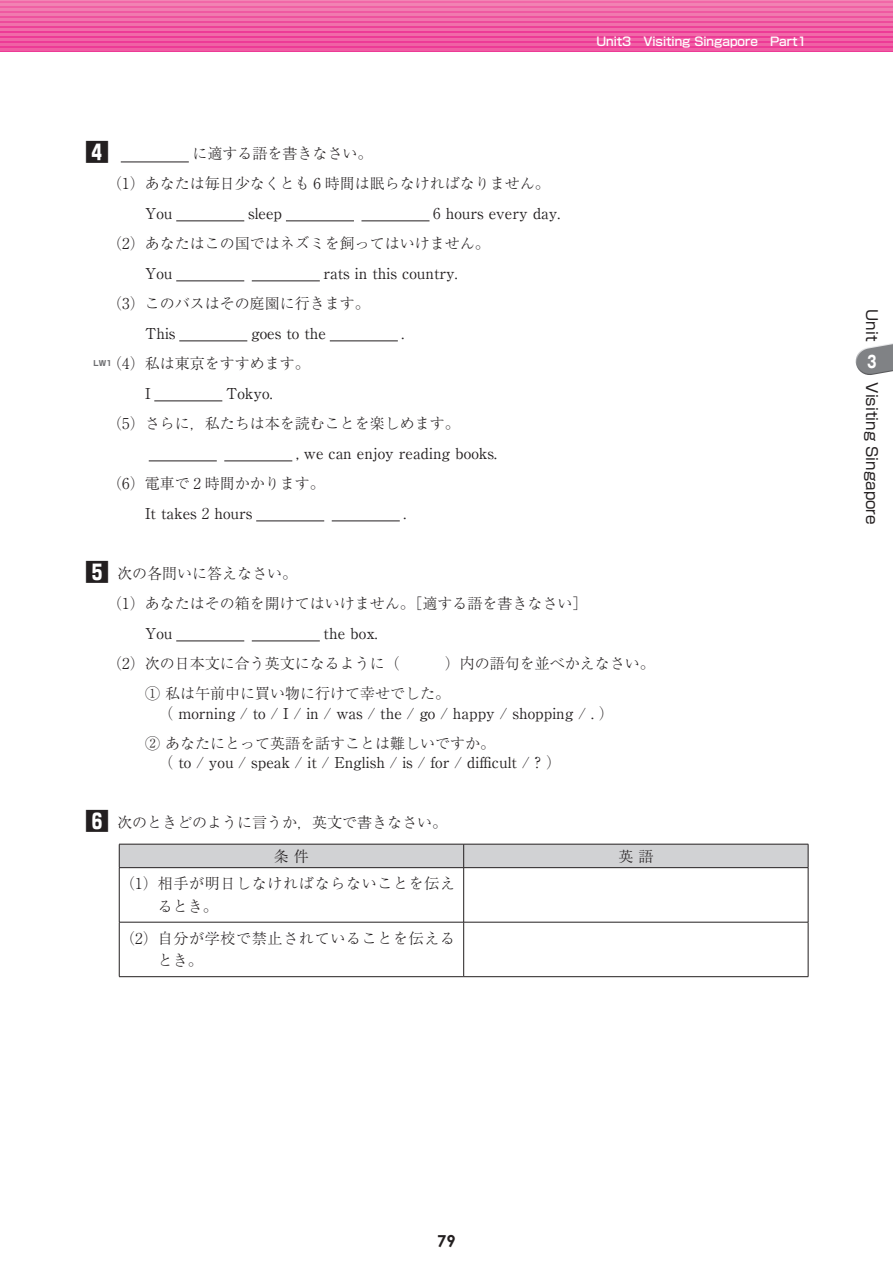
<style>
.page{position:relative;width:893px;height:1263px;background:#fff}
.page>*{position:absolute;margin:0;border:0;box-sizing:border-box;transform-origin:0 0}
.t1{font:700 24px "Shin Go Pr 6";color:#231f20}
.t2{font:700 16.5px "Century Gothic";color:#231f20}
.t3{font:700 16.5px "Gothic MB101 Pr 6";color:#fff;scale:.75 1}
.t4{font:300 15px/30px "Ryumin Pr 6";color:#231f20}
.t5{font:15px/30px "Ryumin Pr 6";color:#231f20}
.t6{font:300 15px/22.5px "Ryumin Pr 6";letter-spacing:.045em;color:#231f20}
.t7{font:15px "Shin Go Pr 6";color:#231f20}
.t8{font:500 12px "Shin Go Pro";color:#fff}
.t9{font:700 7.5px "Shin Go Pr 6";color:#6c6d70}
.s1{font-weight:400}
.s2{font-family:"Shin Go Pr 6";font-weight:700;font-size:24px}
.s3{font-weight:300}
</style>
<div class="page">
<svg style="left:0;top:0;width:893px;height:52px;background:#ee55a0"></svg>
<hr style="left:1px;top:0;width:892px;height:1px;background:#f284b4">
<hr style="left:1px;top:4px;width:892px;height:2px;background:#f181b2">
<hr style="left:1px;top:9px;width:892px;height:2px;background:#f17cb0">
<hr style="left:1px;top:14px;width:892px;height:2px;background:#f178ae">
<hr style="left:1px;top:19px;width:892px;height:2px;background:#f174ad">
<hr style="left:1px;top:24px;width:892px;height:2px;background:#f16fab">
<hr style="left:1px;top:29px;width:892px;height:2px;background:#f16ca9">
<hr style="left:1px;top:34px;width:892px;height:2px;background:#f168a8">
<hr style="left:1px;top:39px;width:892px;height:2px;background:#f064a6">
<hr style="left:1px;top:44px;width:892px;height:2px;background:#f060a4">
<hr style="left:1px;top:49px;width:892px;height:2px;background:#ef5ca3">
<svg style="left:855px;top:343px;width:38px;height:32px"></svg>
<hr style="left:121px;top:162px;width:68px;height:1px;background:#231f20">
<hr style="left:176px;top:221px;width:68px;height:1px;background:#231f20">
<hr style="left:286px;top:221px;width:68px;height:1px;background:#231f20">
<hr style="left:361px;top:221px;width:68px;height:1px;background:#231f20">
<hr style="left:176px;top:281px;width:68px;height:1px;background:#231f20">
<hr style="left:252px;top:281px;width:68px;height:1px;background:#231f20">
<hr style="left:179px;top:341px;width:68px;height:1px;background:#231f20">
<hr style="left:330px;top:341px;width:68px;height:1px;background:#231f20">
<hr style="left:154px;top:401px;width:68px;height:1px;background:#231f20">
<hr style="left:149px;top:461px;width:68px;height:1px;background:#231f20">
<hr style="left:224px;top:461px;width:68px;height:1px;background:#231f20">
<hr style="left:256px;top:521px;width:68px;height:1px;background:#231f20">
<hr style="left:332px;top:521px;width:68px;height:1px;background:#231f20">
<hr style="left:176px;top:641px;width:68px;height:1px;background:#231f20">
<hr style="left:252px;top:641px;width:68px;height:1px;background:#231f20">
<div style="left:119px;top:844px;width:690px;height:24px;background:#d1d2d4"></div>
<hr style="left:119px;top:867px;width:345px;height:1px;background:#231f20">
<hr style="left:119px;top:868px;width:1px;height:54px;background:#231f20">
<hr style="left:464px;top:867px;width:344px;height:1px;background:#231f20">
<hr style="left:463px;top:868px;width:1px;height:54px;background:#231f20">
<hr style="left:808px;top:868px;width:1px;height:54px;background:#231f20">
<hr style="left:119px;top:922px;width:345px;height:1px;background:#231f20">
<hr style="left:119px;top:922px;width:1px;height:54px;background:#231f20">
<hr style="left:464px;top:922px;width:344px;height:1px;background:#231f20">
<hr style="left:463px;top:922px;width:1px;height:54px;background:#231f20">
<hr style="left:808px;top:922px;width:1px;height:54px;background:#231f20">
<hr style="left:119px;top:976px;width:345px;height:1px;background:#231f20">
<hr style="left:464px;top:976px;width:344px;height:1px;background:#231f20">
<h1 class="t1" style="left:85px;top:133px;width:25px">4</h1>
<p class="t4" style="left:107px;top:138px;width:444px;text-indent:85px">に適する語を書きなさい。<br>（1）あなたは毎日少なくとも 6 時間は眠らなければなりません。</p>
<p class="t5" style="left:145px;top:198px;width:29px">You</p>
<p class="t5" style="left:248px;top:198px;width:36px">sleep</p>
<p class="t4" style="left:107px;top:198px;width:454px;text-indent:326px">6 <span class="s1">hours every day.</span>（2）あなたはこの国ではネズミを飼ってはいけません。</p>
<p class="t5" style="left:145px;top:258px;width:29px">You</p>
<p class="t5" style="left:324px;top:258px;width:136px">rats in this country.</p>
<p class="t4" style="left:107px;top:288px;width:264px">（3）このバスはその庭園に行きます。</p>
<p class="t5" style="left:145px;top:318px;width:32px">This</p>
<p class="t5" style="left:251px;top:318px;width:76px">goes to the</p>
<p class="t5" style="left:402px;top:318px;width:4px">.</p>
<p class="t4" style="left:107px;top:348px;width:204px">（4）私は東京をすすめます。</p>
<p class="t5" style="left:145px;top:378px;width:7px">I</p>
<p class="t5" style="left:226px;top:378px;width:48px">Tokyo.</p>
<p class="t4" style="left:107px;top:408px;width:354px">（5）さらに，私たちは本を読むことを楽しめます。</p>
<p class="t5" style="left:296px;top:438px;width:202px">, we can enjoy reading books.</p>
<p class="t4" style="left:145px;top:468px;width:181px;text-indent:-38px">（6）電車で 2 時間かかります。<br><span class="s1">It takes</span> 2 <span class="s1">hours</span></p>
<p class="t5" style="left:403px;top:498px;width:4px">.</p>
<p class="t9" style="left:94px;top:358px;width:20px">LW1</p>
<p class="t8" style="left:596px;top:31px;width:211px">Unit3　Visiting Singapore　Part1</p>
<p class="t4" style="left:107px;top:558px;width:481px;text-indent:-22px"><span class="s2">5</span> 次の各問いに答えなさい。<br>（1）あなたはその箱を開けてはいけません。［適する語を書きなさい］</p>
<p class="t5" style="left:145px;top:618px;width:29px">You</p>
<p class="t5" style="left:324px;top:618px;width:56px">the box.</p>
<p class="t4" style="left:145px;top:648px;width:511px;text-indent:-38px">（2）次の日本文に合う英文になるように（　　　）内の語句を並べかえなさい。<br>① 私は午前中に買い物に行けて幸せでした。</p>
<p class="t5" style="left:145px;top:697px;width:470px;text-indent:13px"><span class="s3">（</span> morning / to / I / in / was / the / go / happy / shopping / . <span class="s3">）<br>② あなたにとって英語を話すことは難しいですか。</span></p>
<p class="t5" style="left:158px;top:747px;width:404px"><span class="s3">（</span> to / you / speak / it / English / is / for / difficult / ? <span class="s3">）</span></p>
<p class="t4" style="left:85px;top:807px;width:363px"><span class="s2">6</span> 次のときどのように言うか，英文で書きなさい。</p>
<p class="t4" style="left:274px;top:840px;width:36px">条件</p>
<p class="t4" style="left:618px;top:840px;width:36px">英語</p>
<p class="t6" style="left:158px;top:872px;width:299px;text-indent:-38px">（1）相手が明日しなければならないことを伝えるとき。</p>
<p class="t6" style="left:158px;top:926px;width:299px;text-indent:-38px">（2）自分が学校で禁止されていることを伝えるとき。</p>
<p class="t7" style="left:884px;top:309px;width:34px;rotate:90deg">Unit</p>
<p class="t3" style="left:867px;top:348px;width:14px">3</p>
<p class="t7" style="left:884px;top:382px;width:144px;rotate:90deg">Visiting Singapore</p>
<p class="t2" style="left:437px;top:1228px;width:20px">79</p>
</div>
